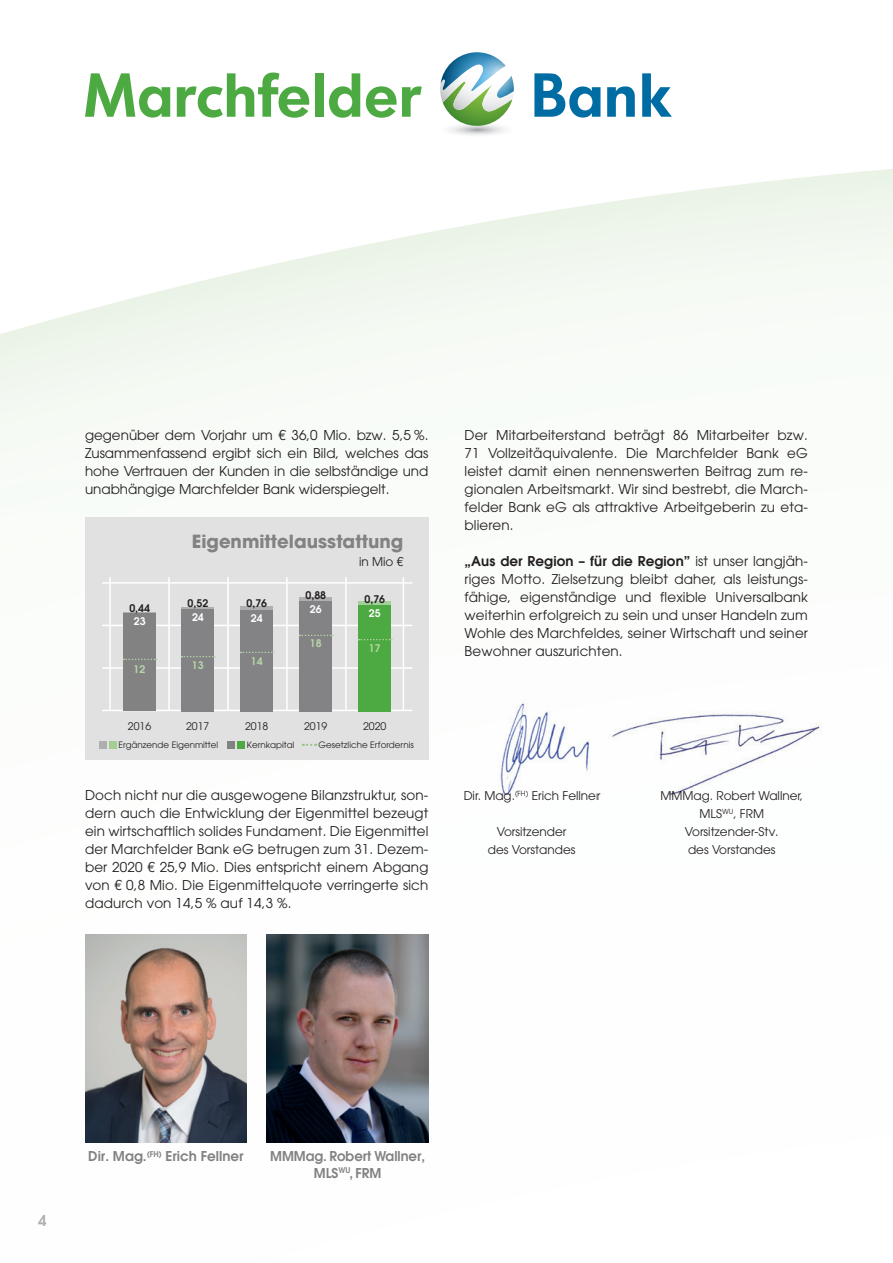
<style>
.page{position:relative;width:893px;height:1263px;background:#fff}
.page>*{position:absolute;margin:0;border:0;box-sizing:border-box;transform-origin:0 0}
.t1{font:700 18px "Avant Garde LT";color:#838283}
.t2{font:600 15px "Avant Garde LT";color:#afafb0}
.t3{font:13.5px/18px "Avant Garde LT";letter-spacing:.01em;color:#231f20;text-align:justify}
.t4{font:600 13.5px/16.5px "Avant Garde LT";color:#838283;text-align:center}
.t5{font:12px/18px "Avant Garde LT";color:#231f20;text-align:center}
.t6{font:10.5px "Avant Garde LT";color:#231f20}
.t7{font:600 10.5px "Avant Garde LT";color:#231f20}
.t8{font:600 10.5px "Avant Garde LT";color:#b6d6a8}
.t9{font:600 10.5px "Avant Garde LT";color:#fff}
.t10{font:8.7px "Avant Garde LT";color:#231f20}
.s1{font-weight:600}
</style>
<div class="page">
<img style="left:234px;top:214px;width:296px;height:929px">
<svg style="left:85px;top:73px;width:85px;height:45px"></svg>
<svg style="left:177px;top:73px;width:132px;height:45px"></svg>
<div style="left:315px;top:73px;width:8px;height:44px;background:#4da941"></div>
<svg style="left:329px;top:73px;width:31px;height:45px"></svg>
<svg style="left:607px;top:86px;width:28px;height:31px"></svg>
<svg style="left:642px;top:73px;width:30px;height:44px"></svg>
<svg style="left:366px;top:52px;width:234px;height:83px"></svg>
<img style="left:267px;top:934px;width:161px;height:209px">
<img style="left:493px;top:694px;width:98px;height:105px">
<img style="left:85px;top:934px;width:162px;height:209px">
<img style="left:608px;top:711px;width:214px;height:87px">
<div style="left:85px;top:518px;width:343px;height:242px;background:#e1e1e2"></div>
<hr style="left:109px;top:577px;width:2px;height:134px;background:#fff">
<hr style="left:102px;top:710px;width:310px;height:1px;background:#fff">
<hr style="left:168px;top:577px;width:2px;height:134px;background:#fff">
<hr style="left:227px;top:577px;width:2px;height:134px;background:#fff">
<hr style="left:286px;top:577px;width:2px;height:134px;background:#fff">
<hr style="left:403px;top:577px;width:1px;height:134px;background:#fff">
<hr style="left:345px;top:577px;width:2px;height:134px;background:#fff">
<div style="left:100px;top:741px;width:7px;height:7px;background:#afafb0"></div>
<div style="left:109px;top:741px;width:7px;height:7px;background:#a4cd94"></div>
<div style="left:228px;top:741px;width:7px;height:7px;background:#838283"></div>
<div style="left:237px;top:741px;width:7px;height:7px;background:#4da941"></div>
<svg style="left:303px;top:744px;width:13px;height:2px"></svg>
<hr style="left:102px;top:667px;width:310px;height:2px;background:#fff">
<hr style="left:102px;top:625px;width:310px;height:1px;background:#fff">
<hr style="left:102px;top:582px;width:310px;height:2px;background:#fff">
<hr style="left:123px;top:612px;width:33px;height:1px;background:#afafb0">
<hr style="left:181px;top:607px;width:33px;height:2px;background:#afafb0">
<div style="left:123px;top:613px;width:33px;height:98px;background:#838283"></div>
<svg style="left:123px;top:659px;width:34px;height:1px"></svg>
<div style="left:181px;top:609px;width:33px;height:102px;background:#838385"></div>
<svg style="left:181px;top:656px;width:34px;height:1px"></svg>
<div style="left:240px;top:609px;width:33px;height:102px;background:#838385"></div>
<svg style="left:240px;top:652px;width:34px;height:1px"></svg>
<div style="left:299px;top:601px;width:33px;height:110px;background:#838385"></div>
<svg style="left:299px;top:635px;width:34px;height:1px"></svg>
<div style="left:358px;top:605px;width:33px;height:106px;background:#4da941"></div>
<svg style="left:358px;top:639px;width:34px;height:1px"></svg>
<hr style="left:240px;top:606px;width:33px;height:3px;background:#afafb0">
<hr style="left:358px;top:602px;width:33px;height:3px;background:#a3cf9a">
<hr style="left:299px;top:597px;width:33px;height:4px;background:#afafb0">
<p class="t3" style="left:85px;top:426px;width:345px">gegenüber dem Vorjahr um € 36,0 Mio. bzw. 5,5 %.<br>Zusammenfassend ergibt sich ein Bild, welches das hohe Vertrauen der Kunden in die selbständige und unabhängige Marchfelder Bank widerspiegelt.</p>
<h1 class="t1" style="left:192px;top:530px;width:213px">Eigenmittelausstattung</h1>
<p class="t5" style="left:359px;top:553px;width:46px">in Mio €</p>
<p class="t7" style="left:306px;top:588px;width:22px">0,88</p>
<p class="t7" style="left:129px;top:601px;width:22px">0,44</p>
<p class="t7" style="left:188px;top:596px;width:22px">0,52</p>
<p class="t7" style="left:247px;top:597px;width:22px">0,76</p>
<p class="t7" style="left:364px;top:592px;width:22px">0,76</p>
<p class="t9" style="left:310px;top:602px;width:13px">26</p>
<p class="t9" style="left:369px;top:606px;width:13px">25</p>
<p class="t9" style="left:192px;top:610px;width:13px">24</p>
<p class="t9" style="left:251px;top:611px;width:13px">24</p>
<p class="t9" style="left:134px;top:615px;width:13px">23</p>
<p class="t8" style="left:134px;top:662px;width:13px">12</p>
<p class="t8" style="left:192px;top:658px;width:13px">13</p>
<p class="t8" style="left:251px;top:654px;width:13px">14</p>
<p class="t8" style="left:310px;top:637px;width:13px">18</p>
<p class="t8" style="left:369px;top:641px;width:13px">17</p>
<p class="t6" style="left:128px;top:720px;width:25px">2016</p>
<p class="t6" style="left:186px;top:720px;width:25px">2017</p>
<p class="t10" style="left:118px;top:740px;width:101px">Ergänzende Eigenmittel</p>
<p class="t10" style="left:247px;top:740px;width:49px">Kernkapital</p>
<p class="t10" style="left:319px;top:740px;width:97px">Gesetzliche Erfordernis</p>
<p class="t6" style="left:245px;top:720px;width:25px">2018</p>
<p class="t6" style="left:304px;top:720px;width:25px">2019</p>
<p class="t6" style="left:363px;top:720px;width:25px">2020</p>
<p class="t3" style="left:465px;top:426px;width:345px">Der Mitarbeiterstand beträgt 86 Mitarbeiter bzw.<br>71 Vollzeitäquivalente. Die Marchfelder Bank eG leistet damit einen nennenswerten Beitrag zum re&shy;gionalen Arbeitsmarkt. Wir sind bestrebt, die March&shy;felder Bank eG als attraktive Arbeitgeberin zu eta&shy;blieren.</p>
<p class="t3" style="left:465px;top:552px;width:345px"><span class="s1">„Aus der Region – für die Region”</span> ist unser langjäh&shy;riges Motto. Zielsetzung bleibt daher, als leistungs&shy;fähige, eigenständige und flexible Universalbank weiterhin erfolgreich zu sein und unser Handeln zum Wohle des Marchfeldes, seiner Wirtschaft und seiner Bewohner auszurichten.</p>
<p class="t3" style="left:85px;top:786px;width:345px">Doch nicht nur die ausgewogene Bilanzstruktur, son&shy;dern auch die Entwicklung der Eigenmittel bezeugt ein wirtschaftlich solides Fundament. Die Eigenmittel der Marchfelder Bank eG betrugen zum 31. Dezem&shy;ber 2020 € 25,9 Mio. Dies entspricht einem Abgang von € 0,8 Mio. Die Eigenmittelquote verringerte sich dadurch von 14,5 % auf 14,3 %.</p>
<p class="t5" style="left:464px;top:786px;width:137px">Dir. Mag.<sup>(FH)</sup> Erich Fellner</p>
<p class="t5" style="left:488px;top:822px;width:89px">Vorsitzender des Vorstandes</p>
<p class="t5" style="left:660px;top:786px;width:144px">MMMag. Robert Wallner,<br>MLS<sup>WU</sup>, FRM<br>Vorsitzender-Stv.<br>des Vorstandes</p>
<p class="t2" style="left:38px;top:1211px;width:10px">4</p>
<p class="t4" style="left:88px;top:1148px;width:157px">Dir. Mag.<sup>(FH)</sup> Erich Fellner</p>
<p class="t4" style="left:270px;top:1148px;width:157px">MMMag. Robert Wallner,<br>MLS<sup>WU</sup>, FRM</p>
</div>
